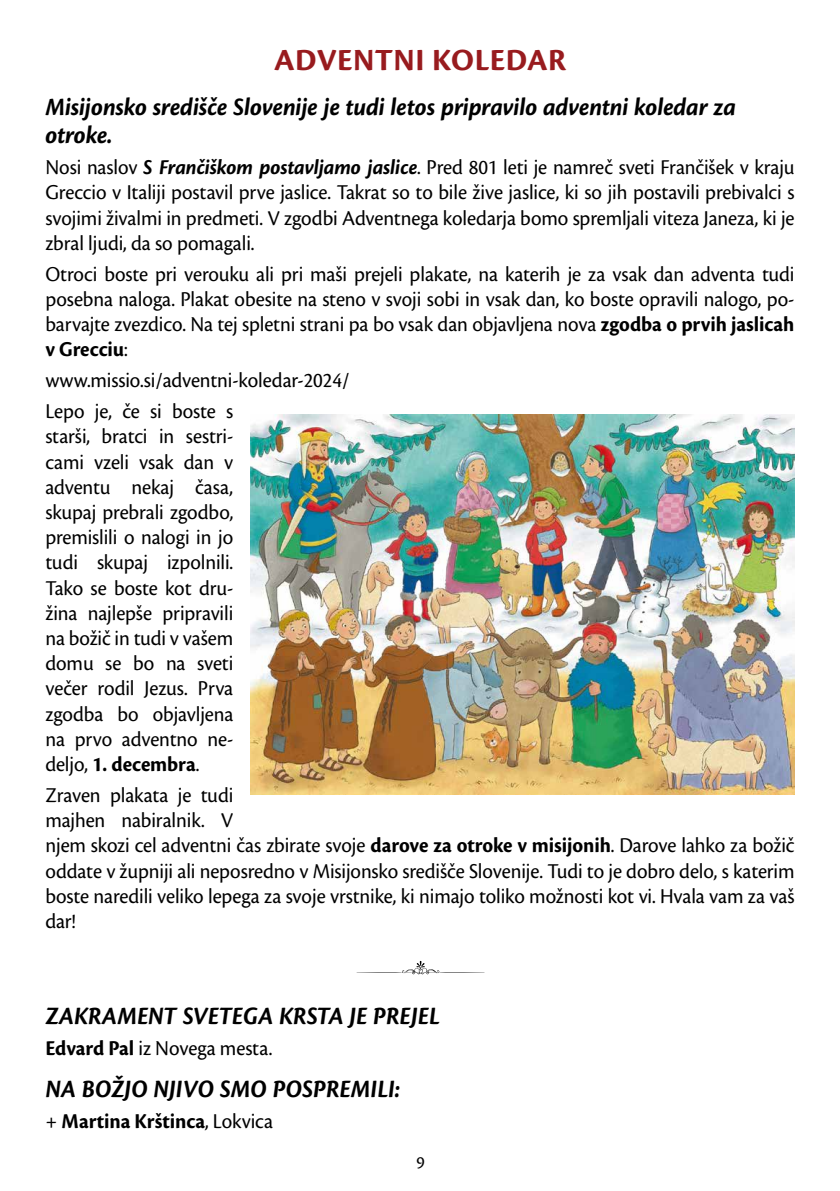
<style>
.page{position:relative;width:840px;height:1191px;background:#fff}
.page>*{position:absolute;margin:0;border:0;box-sizing:border-box;transform-origin:0 0}
.t1{font:700 32px "Cronos Pro";letter-spacing:.015em;color:#981b1e}
.t2{font:italic 700 26px/28px "Cronos Pro";letter-spacing:-.005em;color:#000;scale:.95 1}
.t3{font:22px/25.2px "Cronos Pro";letter-spacing:-.005em;color:#000;text-align:justify;scale:.95 1}
.t4{font:700 22px "Cronos Pro";letter-spacing:-.005em;color:#000;scale:.95 1}
.t5{font:18px "Cronos Pro";color:#000}
.s1{font-weight:700;font-style:italic}
.s2{font-weight:700}
.s3{font-weight:400}
</style>
<div class="page">
<svg style="left:356px;top:961px;width:128px;height:13px"></svg>
<img style="left:250px;top:414px;width:544px;height:380px">
<h1 class="t1" style="left:274px;top:42px;width:293px">ADVENTNI KOLEDAR</h1>
<p class="t2" style="left:45px;top:94px;width:728px">Misijonsko središče Slovenije je tudi letos pripravilo adventni koledar za otroke.</p>
<p class="t3" style="left:45px;top:155px;width:789px">Nosi naslov <span class="s1">S Frančiškom postavljamo jaslice</span>. Pred 801 leti je namreč sveti Frančišek v kraju Greccio v Italiji postavil prve jaslice. Takrat so to bile žive jaslice, ki so jih postavili prebivalci s svojimi živalmi in predmeti. V zgodbi Adventnega koledarja bomo spremljali viteza Janeza, ki je zbral ljudi, da so pomagali.</p>
<p class="t3" style="left:45px;top:261px;width:789px">Otroci boste pri verouku ali pri maši prejeli plakate, na katerih je za vsak dan adventa tudi posebna naloga. Plakat obesite na steno v svoji sobi in vsak dan, ko boste opravili nalogo, po&shy;barvajte zvezdico. Na tej spletni strani pa bo vsak dan objavljena nova <span class="s2">zgodba o prvih jaslicah v Grecciu</span>:</p>
<p class="t3" style="left:45px;top:365px;width:321px;line-height:30.8px">www.missio.si/adventni-koledar-2024/<br>Lepo je, če si boste s</p>
<p class="t3" style="left:45px;top:424px;width:199px">starši, bratci in sestri&shy;cami vzeli vsak dan v adventu nekaj časa, skupaj prebrali zgodbo, premislili o nalogi in jo tudi skupaj izpolnili.<br>Tako se boste kot dru&shy;žina najlepše pripravili na božič in tudi v vašem domu se bo na sveti večer rodil Jezus. Prva zgodba bo objavljena na prvo adventno ne&shy;deljo, <span class="s2">1. decembra</span>.</p>
<p class="t3" style="left:45px;top:782px;width:789px;text-align:left">Zraven plakata je tudi<br>majhen nabiralnik. V<br>njem skozi cel adventni čas zbirate svoje <span class="s2">darove za otroke v misijonih</span>. Darove lahko za božič oddate v župniji ali neposredno v Misijonsko središče Slovenije. Tudi to je dobro delo, s katerim boste naredili veliko lepega za svoje vrstnike, ki nimajo toliko možnosti kot vi. Hvala vam za vaš dar!</p>
<p class="t2" style="left:45px;top:1002px;width:416px">ZAKRAMENT SVETEGA KRSTA JE PREJEL</p>
<p class="t3" style="left:45px;top:1035px;width:240px"><span class="s2">Edvard Pal</span> iz Novega mesta.</p>
<p class="t2" style="left:45px;top:1075px;width:375px">NA BOŽJO NJIVO SMO POSPREMILI:</p>
<p class="t4" style="left:45px;top:1108px;width:241px"><span class="s3">+</span> Martina Krštinca<span class="s3">, Lokvica</span></p>
<p class="t5" style="left:416px;top:1152px;width:10px">9</p>
</div>
